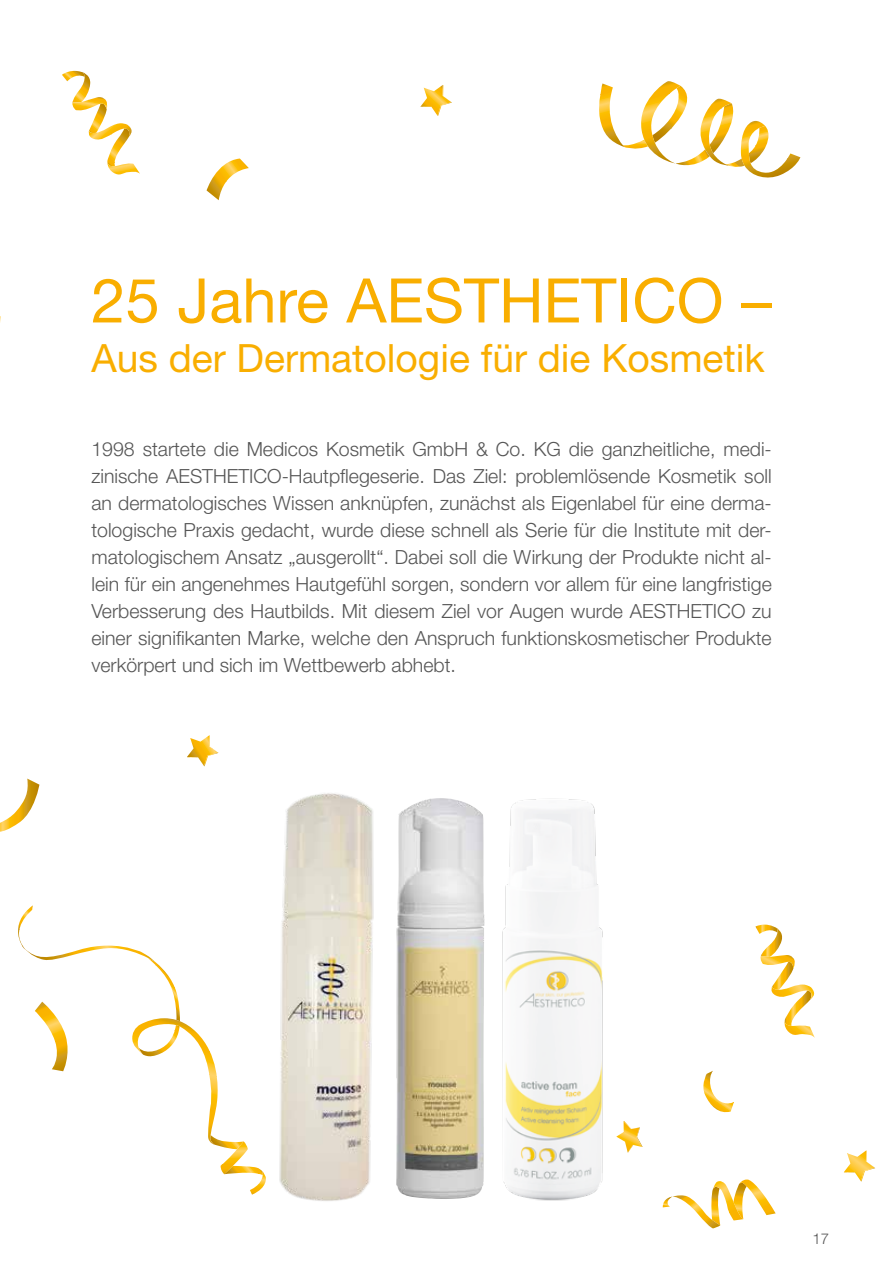
<style>
.page{position:relative;width:893px;height:1263px;background:#fff}
.page>*{position:absolute;margin:0;border:0;box-sizing:border-box;transform-origin:0 0}
.t1{font:61.5px "Helvetica Neue LT Pro";color:#f9ae00}
.t2{font:39px "Helvetica Neue LT Pro";color:#f9ae00}
.t3{font:300 19.5px/27px "Helvetica Neue LT Pro";color:#565656;text-align:justify}
.t4{font:300 15px "Helvetica Neue LT Pro";color:#565656}
</style>
<div class="page">
<svg style="left:663px;top:1179px;width:113px;height:50px"></svg>
<svg style="left:755px;top:924px;width:60px;height:114px"></svg>
<svg style="left:0;top:778px;width:39px;height:54px"></svg>
<svg style="left:207px;top:159px;width:42px;height:41px"></svg>
<svg style="left:703px;top:1071px;width:31px;height:42px"></svg>
<svg style="left:187px;top:735px;width:31px;height:31px"></svg>
<svg style="left:844px;top:1150px;width:31px;height:31px"></svg>
<svg style="left:623px;top:1121px;width:20px;height:31px"></svg>
<svg style="left:62px;top:71px;width:78px;height:104px"></svg>
<svg style="left:599px;top:81px;width:201px;height:97px"></svg>
<svg style="left:18px;top:905px;width:219px;height:270px"></svg>
<img style="left:416px;top:798px;width:69px;height:401px">
<img style="left:502px;top:799px;width:121px;height:402px">
<div style="left:153px;top:828px;width:132px;height:102px;background:#fff"></div>
<img style="left:237px;top:793px;width:179px;height:408px">
<svg style="left:420px;top:85px;width:32px;height:31px"></svg>
<h1 class="t1" style="left:91px;top:263px;width:682px">25 Jahre AESTHETICO –</h1>
<h2 class="t2" style="left:91px;top:334px;width:675px">Aus der Dermatologie für die Kosmetik</h2>
<p class="t3" style="left:91px;top:435px;width:682px">1998 startete die Medicos Kosmetik GmbH &amp; Co. KG die ganzheitliche, medi&shy;zinische AESTHETICO-Hautpflegeserie. Das Ziel: problemlösende Kosmetik soll an dermatologisches Wissen anknüpfen, zunächst als Eigenlabel für eine derma&shy;tologische Praxis gedacht, wurde diese schnell als Serie für die Institute mit der&shy;matologischem Ansatz „ausgerollt“. Dabei soll die Wirkung der Produkte nicht al&shy;lein für ein angenehmes Hautgefühl sorgen, sondern vor allem für eine langfristige Verbesserung des Hautbilds. Mit diesem Ziel vor Augen wurde AESTHETICO zu einer signifikanten Marke, welche den Anspruch funktionskosmetischer Produkte verkörpert und sich im Wettbewerb abhebt.</p>
<p class="t4" style="left:812px;top:1229px;width:18px">17</p>
</div>
